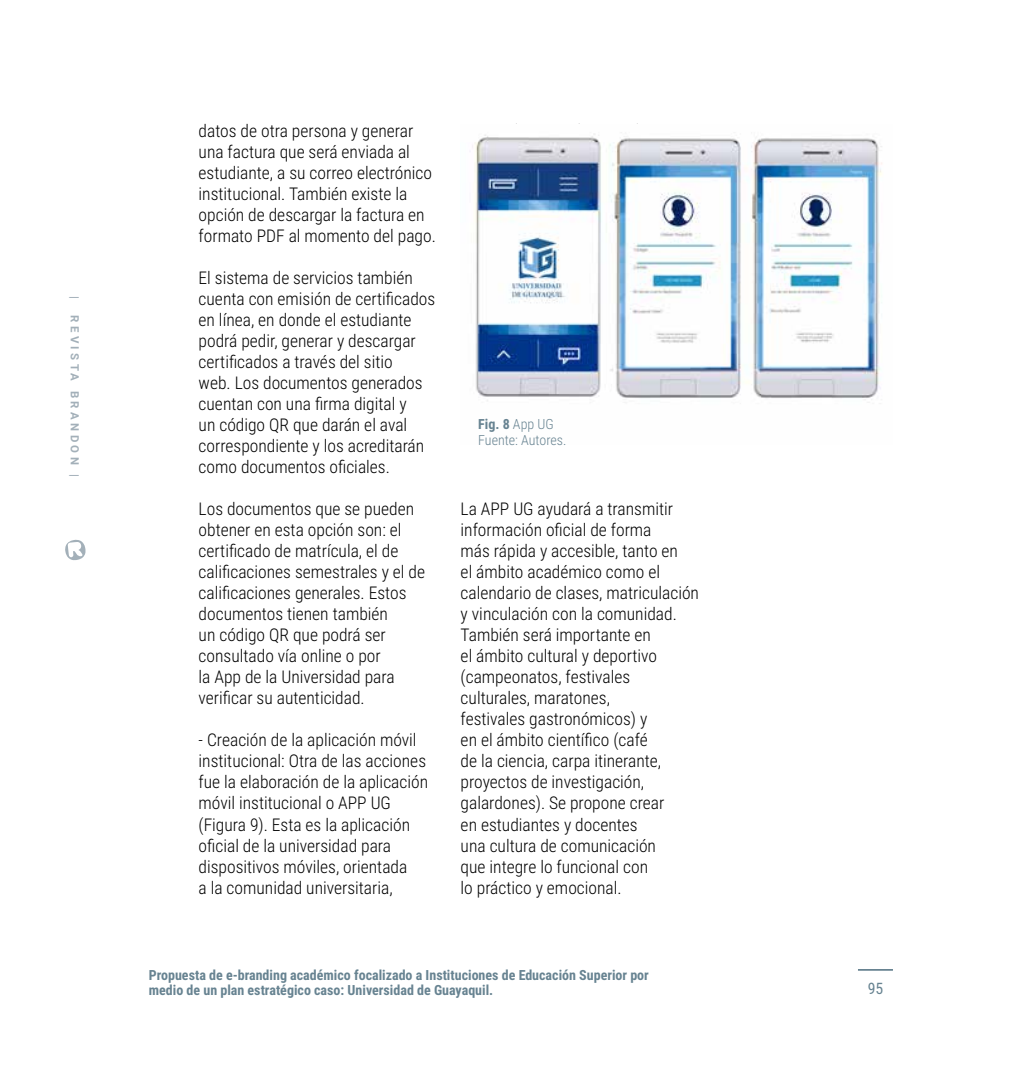
<style>
.page{position:relative;width:1017px;height:1067px;background:#fff}
.page>*{position:absolute;margin:0;border:0;box-sizing:border-box;transform-origin:0 0}
.t1{font:300 17.5px/21px "Roboto Condensed";color:#000}
.t2{font:15.75px "Roboto Condensed";color:#678391}
.t3{font:700 14px/15.8px "Roboto Condensed";color:#678391}
.t4{font:300 14px/15.8px "Roboto Condensed";color:#678391}
.t5{font:700 11.38px "Roboto";letter-spacing:.3em;color:#a3b0b9}
.s1{font-weight:700}
</style>
<div class="page">
<hr style="left:858px;top:969px;width:35px;height:1px;background:#678391">
<svg style="left:65px;top:539px;width:21px;height:21px"></svg>
<img style="left:472px;top:133px;width:410px;height:270px">
<p class="t5" style="left:83px;top:296px;width:4px;rotate:90deg">|</p>
<p class="t5" style="left:83px;top:315px;width:164px;rotate:90deg">REVISTA BRANDON |</p>
<p class="t1" style="left:199px;top:120px;width:239px">datos de otra persona y generar una factura que será enviada al estudiante, a su correo electrónico institucional. También existe la opción de descargar la factura en formato PDF al momento del pago.</p>
<p class="t1" style="left:199px;top:267px;width:238px">El sistema de servicios también cuenta con emisión de certificados en línea, en donde el estudiante podrá pedir, generar y descargar certificados a través del sitio<br>web. Los documentos generados cuentan con una firma digital y<br>un código QR que darán el aval correspondiente y los acreditarán como documentos oficiales.</p>
<p class="t1" style="left:199px;top:498px;width:228px">Los documentos que se pueden obtener en esta opción son: el certificado de matrícula, el de calificaciones semestrales y el de calificaciones generales. Estos documentos tienen también<br>un código QR que podrá ser consultado vía online o por<br>la App de la Universidad para verificar su autenticidad.</p>
<p class="t1" style="left:199px;top:729px;width:231px">- Creación de la aplicación móvil institucional: Otra de las acciones fue la elaboración de la aplicación móvil institucional o APP UG (Figura 9). Esta es la aplicación oficial de la universidad para dispositivos móviles, orientada<br>a la comunidad universitaria,</p>
<p class="t4" style="left:478px;top:416px;width:90px"><span class="s1">Fig. 8</span> App UG<br>Fuente: Autores.</p>
<p class="t1" style="left:461px;top:498px;width:240px">La APP UG ayudará a transmitir información oficial de forma<br>más rápida y accesible, tanto en<br>el ámbito académico como el calendario de clases, matriculación y vinculación con la comunidad.<br>También será importante en<br>el ámbito cultural y deportivo (campeonatos, festivales culturales, maratones,<br>festivales gastronómicos) y<br>en el ámbito científico (café<br>de la ciencia, carpa itinerante, proyectos de investigación, galardones). Se propone crear<br>en estudiantes y docentes<br>una cultura de comunicación<br>que integre lo funcional con<br>lo práctico y emocional.</p>
<p class="t3" style="left:149px;top:966px;width:502px">Propuesta de e-branding académico focalizado a Instituciones de Educación Superior por medio de un plan estratégico caso: Universidad de Guayaquil.</p>
<p class="t2" style="left:868px;top:976px;width:17px">95</p>
</div>
